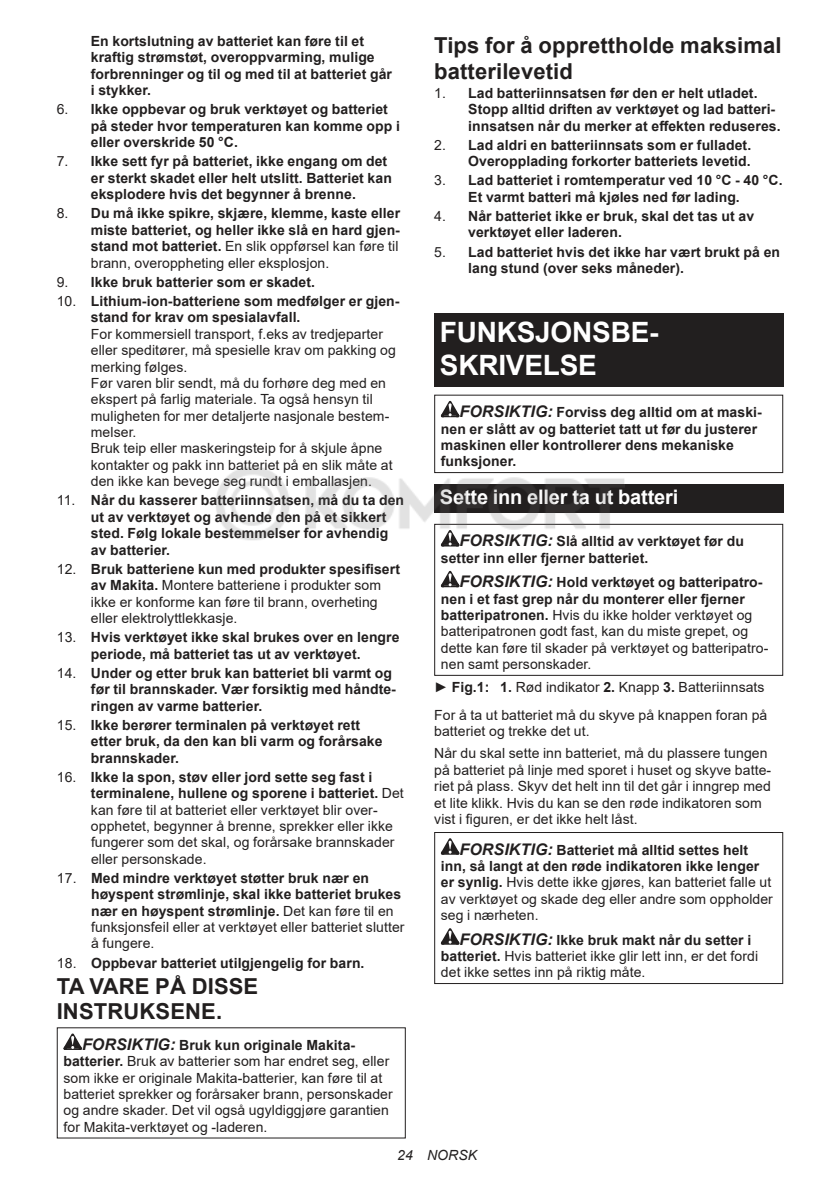
<style>
.page{position:relative;width:840px;height:1191px;background:#fff}
.page>*{position:absolute;margin:0;border:0;box-sizing:border-box;transform-origin:0 0}
.t1{font:700 28px/32.8px "Arial";letter-spacing:-.01em;color:#fff}
.t2{font:700 22px/25.8px "Arial";letter-spacing:.005em;color:#221f1f}
.t3{font:700 20px "Arial";letter-spacing:-.01em;color:#fff}
.t4{font:700 14px/16.4px "Arial";letter-spacing:.005em;color:#221f1f}
.t5{font:14px/16.4px "Arial";letter-spacing:.005em;color:#221f1f}
.t6{font:italic 14px "Arial";letter-spacing:.005em;color:#221f1f}
.s1{font-weight:400}
.s2{font-weight:700}
.s3{font-weight:700;font-style:italic;font-size:16px}
.s4{font-style:italic;font-size:16px}
</style>
<div class="page">
<svg style="left:63px;top:1033px;width:19px;height:17px"></svg>
<div style="left:434px;top:313px;width:348px;height:73px;background:#221f1f"></div>
<svg style="left:440px;top:401px;width:19px;height:16px"></svg>
<div style="left:434px;top:395px;width:348px;height:78px;border:1px solid #221f1f"></div>
<div style="left:434px;top:484px;width:348px;height:29px;background:#221f1f"></div>
<svg style="left:440px;top:571px;width:19px;height:16px"></svg>
<div style="left:434px;top:524px;width:348px;height:152px;border:1px solid #221f1f"></div>
<svg style="left:440px;top:838px;width:19px;height:16px"></svg>
<svg style="left:440px;top:928px;width:19px;height:16px"></svg>
<div style="left:434px;top:832px;width:348px;height:152px;border:1px solid #221f1f"></div>
<img style="left:216px;top:457px;width:413px;height:92px">
<p class="t4" style="left:91px;top:34px;width:302px">En kortslutning av batteriet kan føre til et kraftig strømstøt, overoppvarming, mulige forbrenninger og til og med til at batteriet går i stykker.</p>
<p class="t4" style="left:91px;top:102px;width:310px;text-indent:-34px"><span class="s1">6.</span> Ikke oppbevar og bruk verktøyet og batteriet på steder hvor temperaturen kan komme opp i eller overskride 50 °C.</p>
<p class="t4" style="left:91px;top:154px;width:302px;text-indent:-34px"><span class="s1">7.</span> Ikke sett fyr på batteriet, ikke engang om det er sterkt skadet eller helt utslitt. Batteriet kan eksplodere hvis det begynner å brenne.</p>
<p class="t4" style="left:91px;top:206px;width:311px;text-indent:-34px"><span class="s1">8.</span> Du må ikke spikre, skjære, klemme, kaste eller miste batteriet, og heller ikke slå en hard gjen&shy;stand mot batteriet. <span class="s1">En slik oppførsel kan føre til brann, overoppheting eller eksplosjon.</span></p>
<p class="t4" style="left:57px;top:275px;width:260px"><span class="s1">9.</span> Ikke bruk batterier som er skadet.</p>
<p class="t4" style="left:91px;top:294px;width:310px;text-indent:-34px"><span class="s1">10.</span> Lithium-ion-batteriene som medfølger er gjen&shy;stand for krav om spesialavfall.</p>
<p class="t5" style="left:91px;top:325px;width:306px">For kommersiell transport, f.eks av tredjeparter eller speditører, må spesielle krav om pakking og merking følges.<br>Før varen blir sendt, må du forhøre deg med en ekspert på farlig materiale. Ta også hensyn til muligheten for mer detaljerte nasjonale bestem&shy;melser.<br>Bruk teip eller maskeringsteip for å skjule åpne kontakter og pakk inn batteriet på en slik måte at den ikke kan bevege seg rundt i emballasjen.</p>
<p class="t4" style="left:91px;top:493px;width:314px;text-indent:-34px"><span class="s1">11.</span> Når du kasserer batteriinnsatsen, må du ta den ut av verktøyet og avhende den på et sikkert sted. Følg lokale bestemmelser for avhendig av batterier.</p>
<p class="t5" style="left:91px;top:562px;width:310px;text-indent:-34px">12. <span class="s2">Bruk batteriene kun med produkter spesifisert av Makita.</span> Montere batteriene i produkter som ikke er konforme kan føre til brann, overheting eller elektrolyttlekkasje.</p>
<p class="t4" style="left:57px;top:630px;width:344px;text-align:center"><span class="s1">13.</span> Hvis verktøyet ikke skal brukes over en lengre periode, må batteriet tas ut av verktøyet.</p>
<p class="t4" style="left:91px;top:666px;width:306px;text-indent:-34px"><span class="s1">14.</span> Under og etter bruk kan batteriet bli varmt og før til brannskader. Vær forsiktig med håndte&shy;ringen av varme batterier.</p>
<p class="t4" style="left:91px;top:718px;width:293px;text-indent:-34px"><span class="s1">15.</span> Ikke berører terminalen på verktøyet rett etter bruk, da den kan bli varm og forårsake brannskader.</p>
<p class="t5" style="left:91px;top:770px;width:314px;text-indent:-34px">16. <span class="s2">Ikke la spon, støv eller jord sette seg fast i terminalene, hullene og sporene i batteriet.</span> Det kan føre til at batteriet eller verktøyet blir over&shy;opphetet, begynner å brenne, sprekker eller ikke fungerer som det skal, og forårsake brannskader eller personskade.</p>
<p class="t4" style="left:91px;top:871px;width:315px;text-indent:-34px"><span class="s1">17.</span> Med mindre verktøyet støtter bruk nær en høyspent strømlinje, skal ikke batteriet brukes nær en høyspent strømlinje. <span class="s1">Det kan føre til en funksjonsfeil eller at verktøyet eller batteriet slutter å fungere.</span></p>
<p class="t4" style="left:57px;top:955px;width:309px"><span class="s1">18.</span> Oppbevar batteriet utilgjengelig for barn.</p>
<h2 class="t2" style="left:57px;top:974px;width:203px">TA VARE PÅ DISSE<br>INSTRUKSENE.</h2>
<p class="t5" style="left:63px;top:1036px;width:330px;text-indent:19px"><span class="s3">FORSIKTIG:</span> <span class="s2">Bruk kun originale Makita&shy;batterier.</span> Bruk av batterier som har endret seg, eller som ikke er originale Makita-batterier, kan føre til at batteriet sprekker og forårsaker brann, personskader og andre skader. Det vil også ugyldiggjøre garantien for Makita-verktøyet og -laderen.</p>
<h2 class="t2" style="left:434px;top:34px;width:349px">Tips for å opprettholde maksimal batterilevetid</h2>
<p class="t4" style="left:468px;top:86px;width:314px;text-indent:-34px"><span class="s1">1.</span> Lad batteriinnsatsen før den er helt utladet.<br>Stopp alltid driften av verktøyet og lad batteri&shy;innsatsen når du merker at effekten reduseres.</p>
<p class="t4" style="left:434px;top:138px;width:318px;text-align:right"><span class="s1">2.</span> Lad aldri en batteriinnsats som er fulladet.<br>Overopplading forkorter batteriets levetid.</p>
<p class="t4" style="left:468px;top:173px;width:316px;text-indent:-34px"><span class="s1">3.</span> Lad batteriet i romtemperatur ved 10 °C - 40 °C.<br>Et varmt batteri må kjøles ned før lading.</p>
<p class="t4" style="left:468px;top:209px;width:287px;text-indent:-34px"><span class="s1">4.</span> Når batteriet ikke er bruk, skal det tas ut av verktøyet eller laderen.</p>
<p class="t4" style="left:468px;top:245px;width:313px;text-indent:-34px"><span class="s1">5.</span> Lad batteriet hvis det ikke har vært brukt på en lang stund (over seks måneder).</p>
<h1 class="t1" style="left:439px;top:318px;width:220px">FUNKSJONSBE-<br>SKRIVELSE</h1>
<p class="t4" style="left:440px;top:405px;width:322px;text-indent:19px"><span class="s4">FORSIKTIG:</span> Forviss deg alltid om at maski&shy;nen er slått av og batteriet tatt ut før du justerer maskinen eller kontrollerer dens mekaniske funksjoner.</p>
<h3 class="t3" style="left:439px;top:489px;width:240px">Sette inn eller ta ut batteri</h3>
<p class="t4" style="left:440px;top:534px;width:304px;text-indent:19px"><span class="s4">FORSIKTIG:</span> Slå alltid av verktøyet før du setter inn eller fjerner batteriet.</p>
<p class="t5" style="left:440px;top:575px;width:329px;text-indent:19px"><span class="s3">FORSIKTIG:</span> <span class="s2">Hold verktøyet og batteripatro&shy;nen i et fast grep når du monterer eller fjerner batteripatronen.</span> Hvis du ikke holder verktøyet og batteripatronen godt fast, kan du miste grepet, og dette kan føre til skader på verktøyet og batteripatro&shy;nen samt personskader.</p>
<p class="t5" style="left:434px;top:673px;width:334px;line-height:27.8px">► <span class="s2">Fig.1: 1.</span> Rød indikator <span class="s2">2.</span> Knapp <span class="s2">3.</span> Batteriinnsats<br>For å ta ut batteriet må du skyve på knappen foran på</p>
<p class="t5" style="left:434px;top:720px;width:334px;line-height:22px">batteriet og trekke det ut.<br>Når du skal sette inn batteriet, må du plassere tungen</p>
<p class="t5" style="left:434px;top:761px;width:338px">på batteriet på linje med sporet i huset og skyve batte&shy;riet på plass. Skyv det helt inn til det går i inngrep med et lite klikk. Hvis du kan se den røde indikatoren som vist i figuren, er det ikke helt låst.</p>
<p class="t5" style="left:440px;top:841px;width:333px;text-indent:19px"><span class="s3">FORSIKTIG:</span> <span class="s2">Batteriet må alltid settes helt inn, så langt at den røde indikatoren ikke lenger er synlig.</span> Hvis dette ikke gjøres, kan batteriet falle ut av verktøyet og skade deg eller andre som oppholder seg i nærheten.</p>
<p class="t5" style="left:440px;top:931px;width:318px;text-indent:19px"><span class="s3">FORSIKTIG:</span> <span class="s2">Ikke bruk makt når du setter i batteriet.</span> Hvis batteriet ikke glir lett inn, er det fordi det ikke settes inn på riktig måte.</p>
<p class="t6" style="left:397px;top:1147px;width:81px">24 NORSK</p>
</div>
